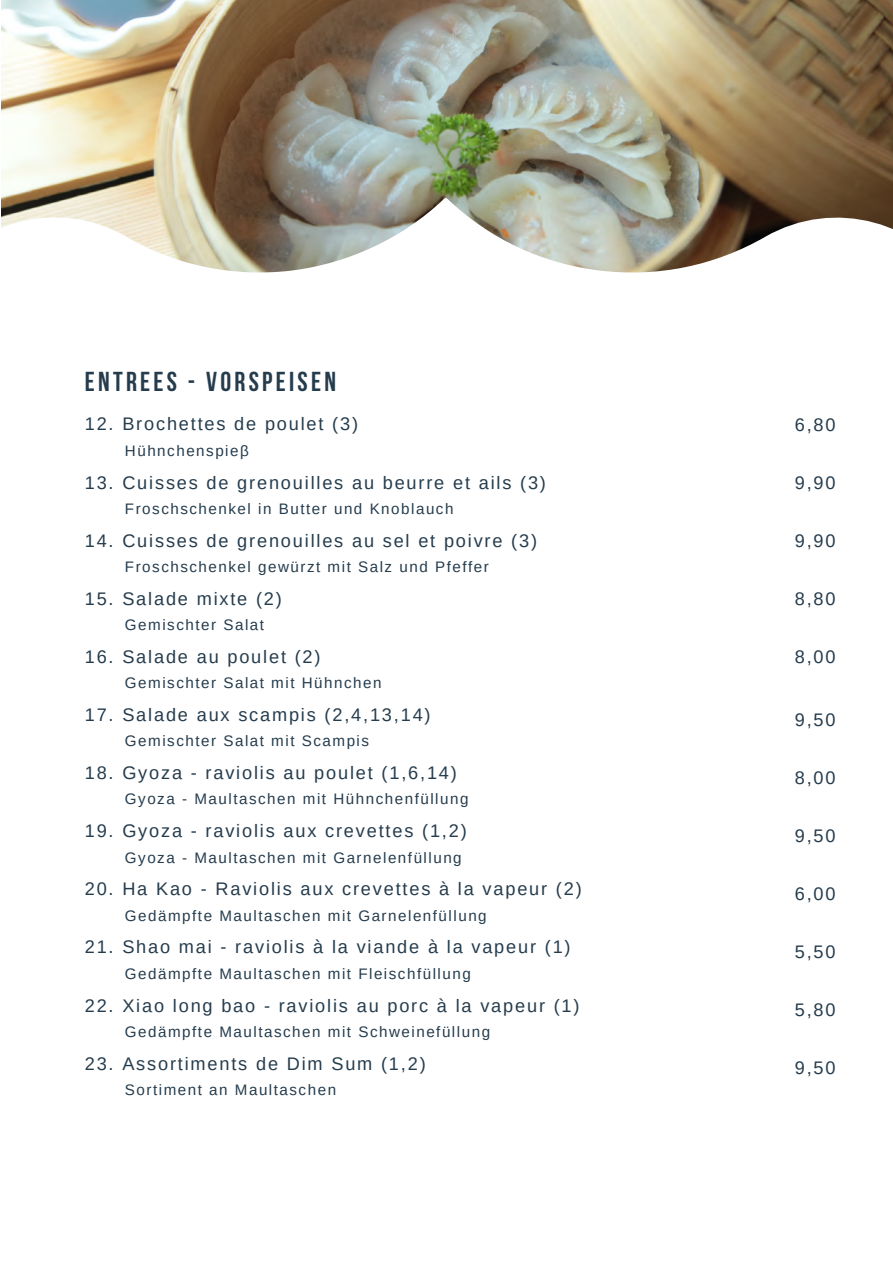
<style>
.page{position:relative;width:893px;height:1264px;background:#fff}
.page>*{position:absolute;margin:0;border:0;box-sizing:border-box;transform-origin:0 0}
.t1{font:700 27.3px "Bebas Neue";letter-spacing:.12em;color:#253c4d}
.t2{font:18.15px "Arimo";letter-spacing:.1em;color:#253c4d}
.t3{font:15.15px "Arimo";letter-spacing:.1em;color:#253c4d}
</style>
<div class="page">
<img style="left:1px;top:0;width:891px;height:198px">
<svg style="left:1px;top:198px;width:891px;height:75px"></svg>
<h1 class="t1" style="left:85px;top:370px;width:253px">ENTREES - VORSPEISEN</h1>
<p class="t2" style="left:85px;top:414px;width:275px">12. Brochettes de poulet (3)</p>
<p class="t3" style="left:125px;top:442px;width:125px">Hühnchenspieβ</p>
<p class="t2" style="left:85px;top:472px;width:462px">13. Cuisses de grenouilles au beurre et ails (3)</p>
<p class="t3" style="left:125px;top:500px;width:330px">Froschschenkel in Butter und Knoblauch</p>
<p class="t2" style="left:85px;top:530px;width:454px">14. Cuisses de grenouilles au sel et poivre (3)</p>
<p class="t3" style="left:125px;top:558px;width:365px">Froschschenkel gewürzt mit Salz und Pfeffer</p>
<p class="t2" style="left:85px;top:588px;width:199px">15. Salade mixte (2)</p>
<p class="t3" style="left:125px;top:616px;width:141px">Gemischter Salat</p>
<p class="t2" style="left:85px;top:646px;width:237px">16. Salade au poulet (2)</p>
<p class="t3" style="left:125px;top:674px;width:258px">Gemischter Salat mit Hühnchen</p>
<p class="t2" style="left:85px;top:704px;width:347px">17. Salade aux scampis (2,4,13,14)</p>
<p class="t3" style="left:125px;top:732px;width:246px">Gemischter Salat mit Scampis</p>
<p class="t2" style="left:85px;top:762px;width:373px">18. Gyoza - raviolis au poulet (1,6,14)</p>
<p class="t3" style="left:125px;top:790px;width:345px">Gyoza - Maultaschen mit Hühnchenfüllung</p>
<p class="t2" style="left:85px;top:820px;width:383px">19. Gyoza - raviolis aux crevettes (1,2)</p>
<p class="t3" style="left:125px;top:848px;width:338px">Gyoza - Maultaschen mit Garnelenfüllung</p>
<p class="t2" style="left:85px;top:878px;width:498px">20. Ha Kao - Raviolis aux crevettes à la vapeur (2)</p>
<p class="t3" style="left:125px;top:907px;width:363px">Gedämpfte Maultaschen mit Garnelenfüllung</p>
<p class="t2" style="left:85px;top:937px;width:487px">21. Shao mai - raviolis à la viande à la vapeur (1)</p>
<p class="t3" style="left:125px;top:965px;width:347px">Gedämpfte Maultaschen mit Fleischfüllung</p>
<p class="t2" style="left:85px;top:995px;width:496px">22. Xiao long bao - raviolis au porc à la vapeur (1)</p>
<p class="t3" style="left:125px;top:1023px;width:366px">Gedämpfte Maultaschen mit Schweinefüllung</p>
<p class="t2" style="left:85px;top:1053px;width:342px">23. Assortiments de Dim Sum (1,2)</p>
<p class="t3" style="left:125px;top:1081px;width:213px">Sortiment an Maultaschen</p>
<p class="t2" style="left:794px;top:414px;width:42px">6,80</p>
<p class="t2" style="left:794px;top:472px;width:42px">9,90</p>
<p class="t2" style="left:794px;top:530px;width:42px">9,90</p>
<p class="t2" style="left:794px;top:588px;width:42px">8,80</p>
<p class="t2" style="left:794px;top:646px;width:42px">8,00</p>
<p class="t2" style="left:794px;top:709px;width:42px">9,50</p>
<p class="t2" style="left:794px;top:767px;width:42px">8,00</p>
<p class="t2" style="left:794px;top:825px;width:42px">9,50</p>
<p class="t2" style="left:794px;top:883px;width:42px">6,00</p>
<p class="t2" style="left:794px;top:941px;width:42px">5,50</p>
<p class="t2" style="left:794px;top:999px;width:42px">5,80</p>
<p class="t2" style="left:794px;top:1057px;width:42px">9,50</p>
</div>
